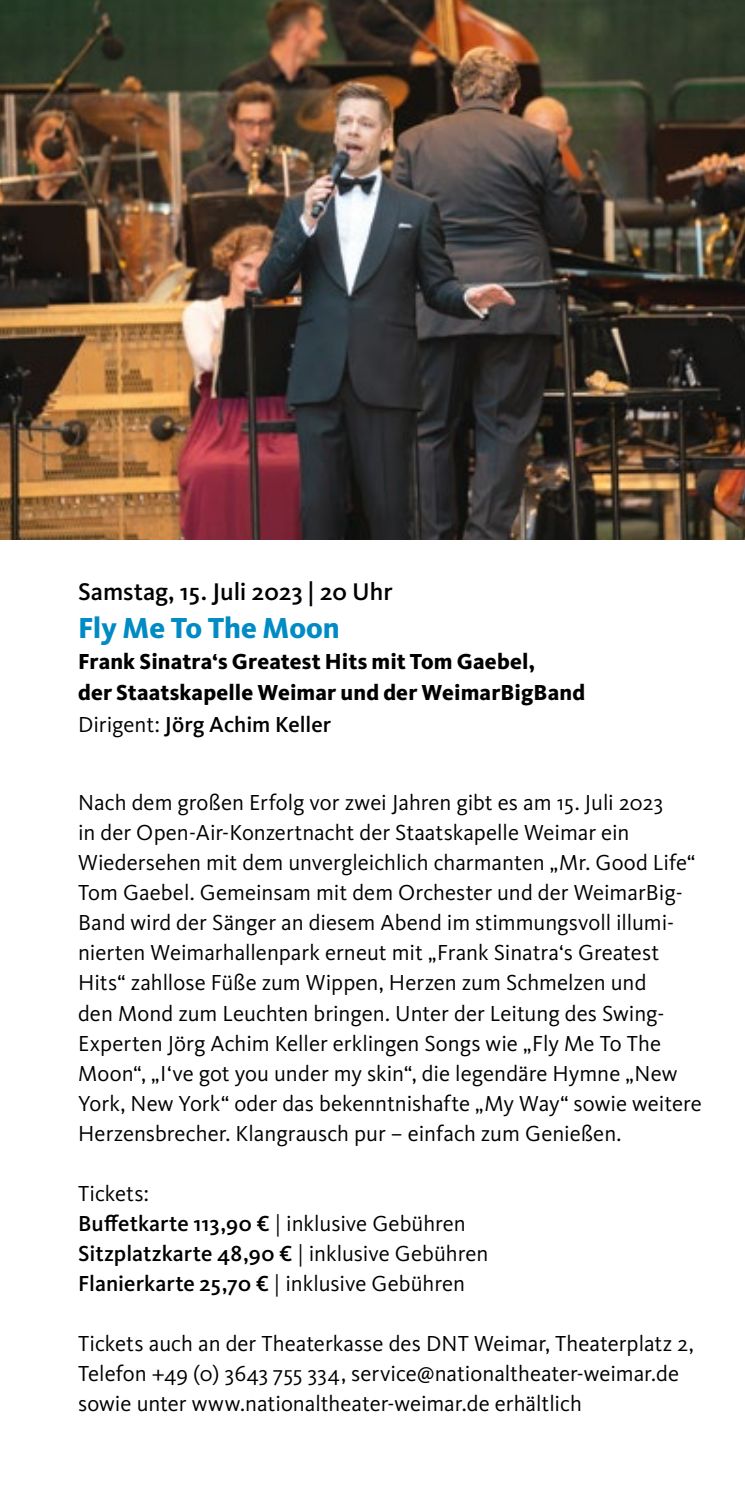
<style>
.page{position:relative;width:745px;height:1489px;background:#fff}
.page>*{position:absolute;margin:0;border:0;box-sizing:border-box;transform-origin:0 0}
.t1{font:800 30px "Kievit Pro";color:#008bc5}
.t2{font:500 25px "Kievit Pro";color:#000}
.t3{font:22.5px/30px "Kievit Pro";color:#000}
.t4{font:800 22.5px/31.2px "Kievit Pro";letter-spacing:.005em;color:#000}
.s1{font-weight:400}
.s2{font-weight:500}
</style>
<div class="page">
<img style="left:0;top:0;width:744px;height:540px">
<p class="t2" style="left:78px;top:577px;width:316px">Samstag, 15. Juli 2023 | 20 Uhr</p>
<h1 class="t1" style="left:78px;top:609px;width:263px">Fly Me To The Moon</h1>
<p class="t4" style="left:78px;top:645px;width:508px">Frank Sinatra‘s Greatest Hits mit Tom Gaebel,<br>der Staatskapelle Weimar und der WeimarBigBand<br><span class="s1">Dirigent:</span> <span class="s2">Jörg Achim Keller</span></p>
<p class="t3" style="left:78px;top:787px;width:625px">Nach dem großen Erfolg vor zwei Jahren gibt es am 15. Juli 2023<br>in der Open-Air-Konzertnacht der Staatskapelle Weimar ein Wiedersehen mit dem unvergleichlich charmanten „Mr. Good Life“ Tom Gaebel. Gemeinsam mit dem Orchester und der WeimarBig-Band wird der Sänger an diesem Abend im stimmungsvoll illumi&shy;nierten Weimarhallenpark erneut mit „Frank Sinatra‘s Greatest Hits“ zahllose Füße zum Wippen, Herzen zum Schmelzen und<br>den Mond zum Leuchten bringen. Unter der Leitung des Swing-Experten Jörg Achim Keller erklingen Songs wie „Fly Me To The Moon“, „I‘ve got you under my skin“, die legendäre Hymne „New York, New York“ oder das bekenntnishafte „My Way“ sowie weitere Herzensbrecher. Klangrausch pur – einfach zum Genießen.</p>
<p class="t3" style="left:78px;top:1177px;width:411px">Tickets:<br><span class="s2">Buffetkarte 113,90 €</span> | inklusive Gebühren <span class="s2">Sitzplatzkarte 48,90 €</span> | inklusive Gebühren <span class="s2">Flanierkarte 25,70 €</span> | inklusive Gebühren</p>
<p class="t3" style="left:78px;top:1327px;width:617px">Tickets auch an der Theaterkasse des DNT Weimar, Theaterplatz 2,<br>Telefon +49 (0) 3643 755 334, service@nationaltheater-weimar.de sowie unter www.nationaltheater-weimar.de erhältlich</p>
</div>
